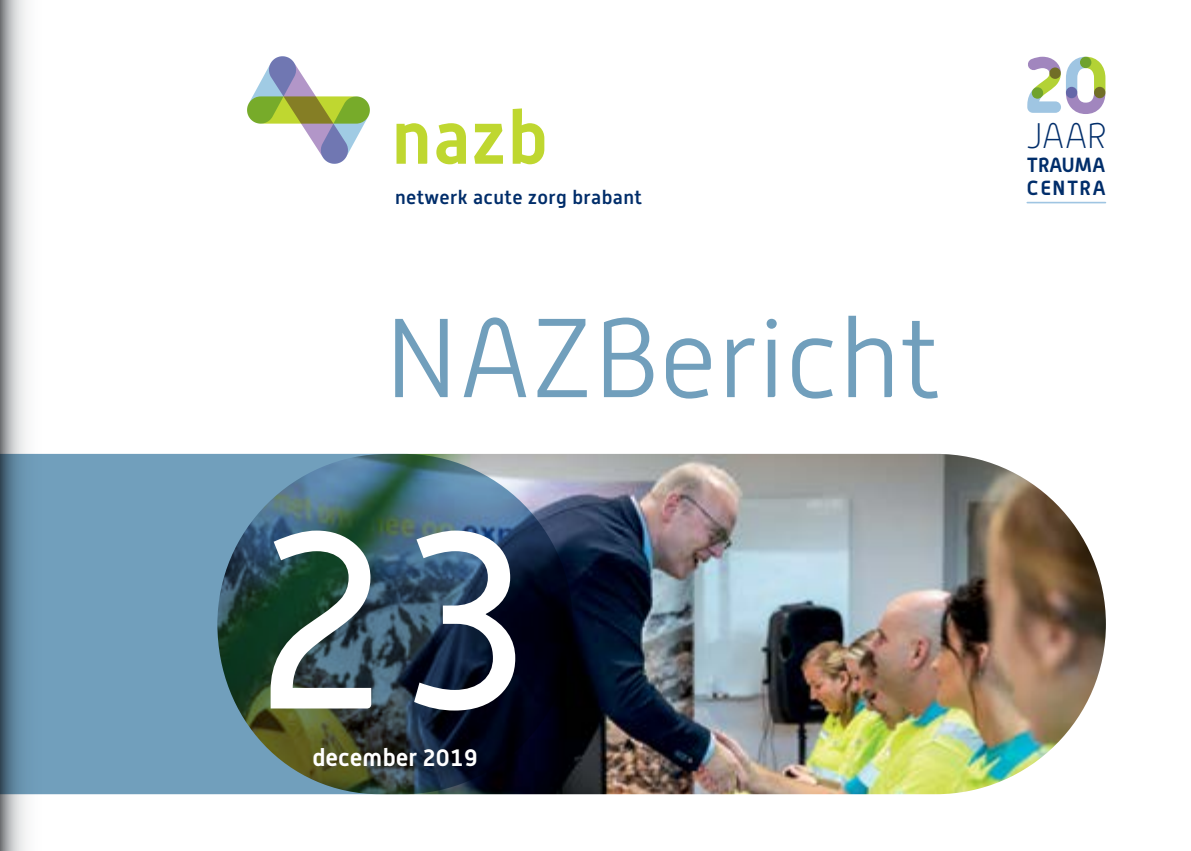
<style>
.page{position:relative;width:1191px;height:851px;background:#fff}
.page>*{position:absolute;margin:0;border:0;box-sizing:border-box;transform-origin:0 0}
.t1{font:254px "Alwyn";color:#fff}
.t2{font:300 112px "Alwyn New";color:#719fbc}
.t3{font:100 35.4px "Alwyn New";color:#002d6a}
.t4{font:700 24px "Alwyn";color:#fff}
.t5{font:700 20.2px/23.4px "Alwyn";letter-spacing:.035em;color:#002d6a}
.t6{font:500 19.6px "Alwyn New";letter-spacing:.02em;color:#002d6a}
</style>
<div class="page">
<div style="left:57px;top:454px;width:160px;height:340px;background:#719fbc"></div>
<img style="left:217px;top:454px;width:889px;height:340px">
<svg style="left:396px;top:123px;width:31px;height:41px"></svg>
<svg style="left:436px;top:123px;width:30px;height:41px"></svg>
<svg style="left:474px;top:124px;width:29px;height:40px"></svg>
<svg style="left:513px;top:108px;width:31px;height:56px"></svg>
<svg style="left:247px;top:56px;width:123px;height:108px"></svg>
<svg style="left:247px;top:96px;width:123px;height:28px;background:#91ac30"></svg>
<svg style="left:1027px;top:57px;width:78px;height:57px"></svg>
<hr style="left:1027px;top:202px;width:78px;height:1px;background:#9fc5e2">
<svg style="left:1px;top:0;width:56px;height:850px"></svg>
<svg style="left:0;top:0;width:1px;height:850px"></svg>
<p class="t6" style="left:395px;top:186px;width:248px">netwerk acute zorg brabant</p>
<h2 class="t2" style="left:384px;top:297px;width:557px">NAZBericht</h2>
<h1 class="t1" style="left:248px;top:467px;width:296px">23</h1>
<p class="t4" style="left:312px;top:742px;width:167px">december 2019</p>
<h3 class="t3" style="left:1026px;top:117px;width:82px">JAAR</h3>
<p class="t5" style="left:1027px;top:152px;width:80px">TRAUMA<br>CENTRA</p>
</div>
